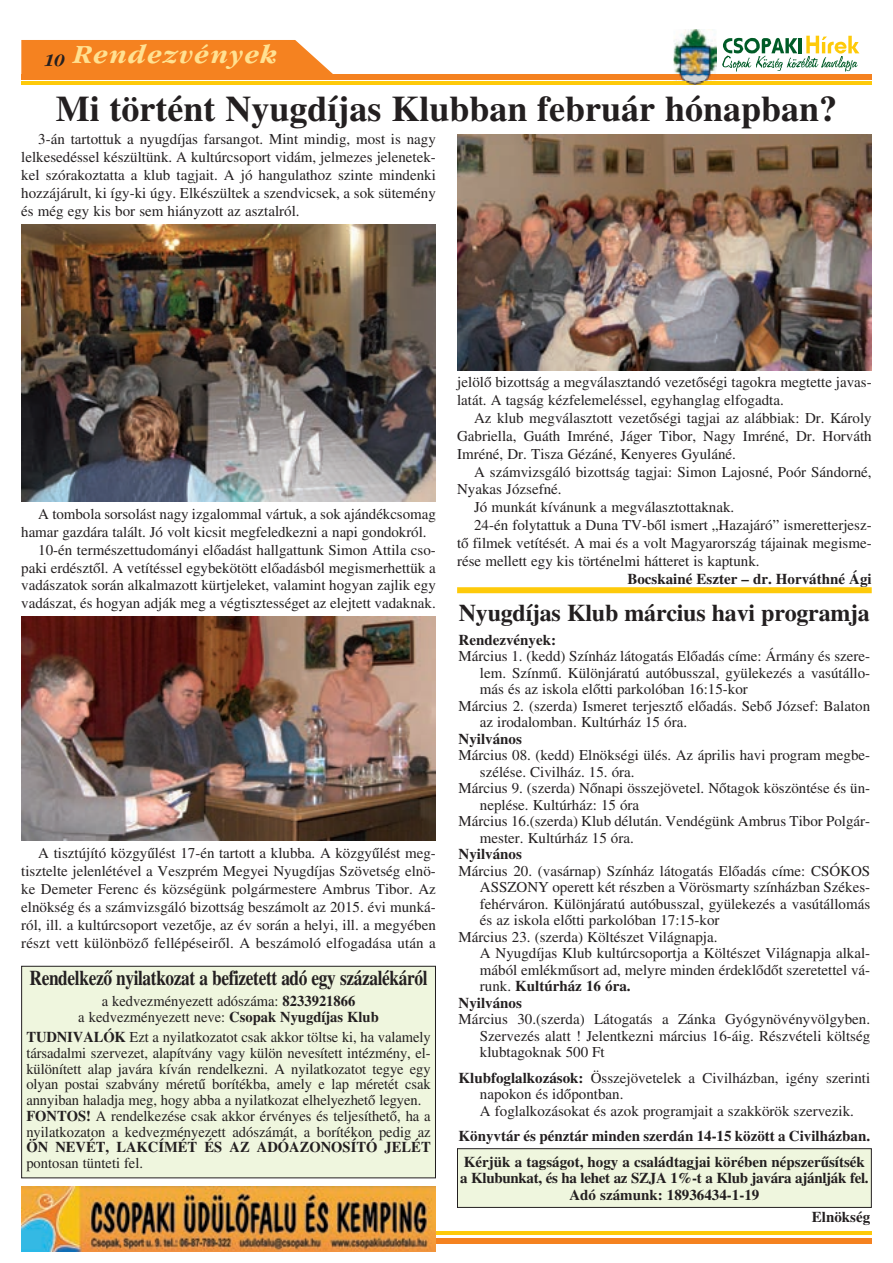
<style>
.page{position:relative;width:893px;height:1263px;background:#fff}
.page>*{position:absolute;margin:0;border:0;box-sizing:border-box;transform-origin:0 0}
.t1{font:36px "Hu Times Bold";color:#231f20}
.t2{font:italic 27px "Garamond HU Bold";letter-spacing:.05em;color:#ffe192}
.t3{font:24px "Hu Times Bold";letter-spacing:-.01em;color:#231f20}
.t4{font:21px "Hu Times Bold";letter-spacing:-.02em;color:#231f20;scale:.82 1}
.t5{font:15px/17.9px "Hu Times Roman";color:#231f20;text-align:justify}
.t6{font:15px/16.5px "Hu Times Bold";color:#231f20}
.t7{font:15px/16.5px "Hu Times Bold";letter-spacing:-.02em;color:#231f20;text-align:center}
.s1{font-family:"Hu Times Bold"}
.s2{font-family:"Hu Times Roman"}
</style>
<div class="page">
<hr style="left:21px;top:82px;width:851px;height:3px;background:#feca0a">
<div style="left:21px;top:74px;width:851px;height:5px;background:#f58220"></div>
<div style="left:21px;top:40px;width:312px;height:34px;background:#f58220"></div>
<svg style="left:722px;top:36px;width:137px;height:36px"></svg>
<img style="left:674px;top:29px;width:43px;height:53px">
<img style="left:686px;top:82px;width:18px;height:3px">
<img style="left:674px;top:74px;width:43px;height:5px">
<div style="left:273px;top:1238px;width:599px;height:5px;background:#f58220"></div>
<hr style="left:273px;top:1231px;width:599px;height:3px;background:#feca0a">
<img style="left:21px;top:1186px;width:415px;height:65px">
<img style="left:21px;top:224px;width:415px;height:278px">
<img style="left:21px;top:616px;width:415px;height:224px">
<img style="left:457px;top:135px;width:415px;height:236px">
<div style="left:457px;top:587px;width:415px;height:6px;background:#feca0a"></div>
<div style="left:457px;top:1149px;width:414px;height:58px;background:#eff6de"></div>
<div style="left:457px;top:1148px;width:415px;height:60px;border:1px solid #231f20"></div>
<div style="left:22px;top:966px;width:413px;height:212px;background:#eff6de"></div>
<div style="left:21px;top:966px;width:415px;height:212px;border:1px solid #231f20"></div>
<h2 class="t2" style="left:44px;top:43px;width:235px"><sub>10</sub> Rendezvények</h2>
<h1 class="t1" style="left:56px;top:96px;width:783px">Mi történt Nyugdíjas Klubban február hónapban?</h1>
<p class="t5" style="left:21px;top:132px;width:416px;text-indent:17px">3-án tartottuk a nyugdíjas farsangot. Mint mindig, most is nagy lelkesedéssel készültünk. A kultúrcsoport vidám, jelmezes jelenetek&shy;kel szórakoztatta a klub tagjait. A jó hangulathoz szinte mindenki hozzájárult, ki így-ki úgy. Elkészültek a szendvicsek, a sok sütemény és még egy kis bor sem hiányzott az asztalról.</p>
<p class="t5" style="left:38px;top:506px;width:399px">A tombola sorsolást nagy izgalommal vártuk, a sok ajándékcsomag</p>
<p class="t5" style="left:21px;top:524px;width:407px">hamar gazdára talált. Jó volt kicsit megfeledkezni a napi gondokról.</p>
<p class="t5" style="left:38px;top:542px;width:399px">10-én természettudományi elõadást hallgattunk Simon Attila cso-</p>
<p class="t5" style="left:21px;top:560px;width:416px">paki erdésztõl. A vetítéssel egybekötött elõadásból megismerhettük a</p>
<p class="t5" style="left:21px;top:578px;width:416px">vadászatok során alkalmazott kürtjeleket, valamint hogyan zajlik egy</p>
<p class="t5" style="left:21px;top:596px;width:416px">vadászat, és hogyan adják meg a végtisztességet az elejtett vadaknak.</p>
<p class="t5" style="left:21px;top:846px;width:416px;text-indent:17px">A tisztújító közgyûlést 17-én tartott a klubba. A közgyûlést meg&shy;tisztelte jelenlétével a Veszprém Megyei Nyugdíjas Szövetség elnö&shy;ke Demeter Ferenc és községünk polgármestere Ambrus Tibor. Az elnökség és a számvizsgáló bizottság beszámolt az 2015. évi munká&shy;ról, ill. a kultúrcsoport vezetõje, az év során a helyi, ill. a megyében részt vett különbözõ fellépéseirõl. A beszámoló elfogadása után a</p>
<h3 class="t4" style="left:30px;top:971px;width:487px">Rendelkezõ nyilatkozat a befizetett adó egy százalékáról</h3>
<p class="t5" style="left:78px;top:994px;width:302px;line-height:15.9px;text-align:center">a kedvezményezett adószáma: <span class="s1">8233921866<br></span>a kedvezményezett neve: <span class="s1">Csopak Nyugdíjas Klub</span></p>
<p class="t5" style="left:26px;top:1030px;width:406px;line-height:15.8px;text-align:left"><span class="s1">TUDNIVALÓK</span> Ezt a nyilatkozatot csak akkor töltse ki, ha valamely társadalmi szervezet, alapítvány vagy külön nevesített intézmény, el&shy;különített alap javára kíván rendelkezni. A nyilatkozatot tegye egy olyan postai szabvány méretû borítékba, amely e lap méretét csak annyiban haladja meg, hogy abba a nyilatkozat elhelyezhetõ legyen.<br><span class="s1">FONTOS!</span> A rendelkezése csak akkor érvényes és teljesíthetõ, ha a nyilatkozaton a kedvezményezett adószámát, a borítékon pedig az</p>
<p class="t6" style="left:26px;top:1140px;width:406px">ÖN NEVÉT, LAKCÍMÉT ÉS AZ ADÓAZONOSÍTÓ JELÉT</p>
<p class="t5" style="left:26px;top:1155px;width:118px">pontosan tünteti fel.</p>
<p class="t5" style="left:457px;top:375px;width:416px">jelölõ bizottság a megválasztandó vezetõségi tagokra megtette javas&shy;latát. A tagság kézfelemeléssel, egyhanglag elfogadta.</p>
<p class="t5" style="left:457px;top:410px;width:416px;text-indent:17px">Az klub megválasztott vezetõségi tagjai az alábbiak: Dr. Károly Gabriella, Guáth Imréné, Jáger Tibor, Nagy Imréné, Dr. Horváth Imréné, Dr. Tisza Gézáné, Kenyeres Gyuláné.</p>
<p class="t5" style="left:474px;top:464px;width:399px">A számvizsgáló bizottság tagjai: Simon Lajosné, Poór Sándorné,</p>
<p class="t5" style="left:457px;top:482px;width:106px">Nyakas Józsefné.</p>
<p class="t5" style="left:474px;top:500px;width:262px">Jó munkát kívánunk a megválasztottaknak.</p>
<p class="t5" style="left:474px;top:518px;width:399px">24-én folytattuk a Duna TV-bõl ismert „Hazajáró” ismeretterjesz-</p>
<p class="t5" style="left:457px;top:535px;width:416px">tõ filmek vetítését. A mai és a volt Magyarország tájainak megisme-</p>
<p class="t5" style="left:457px;top:553px;width:304px">rése mellett egy kis történelmi hátteret is kaptunk.</p>
<p class="t6" style="left:627px;top:572px;width:246px">Bocskainé Eszter – dr. Horváthné Ági</p>
<h3 class="t3" style="left:459px;top:604px;width:413px">Nyugdíjas Klub március havi programja</h3>
<p class="t6" style="left:459px;top:633px;width:99px">Rendezvények:</p>
<p class="t5" style="left:459px;top:649px;width:413px">Március 1. (kedd) Színház látogatás Elõadás címe: Ármány és szere-</p>
<p class="t5" style="left:480px;top:665px;width:392px">lem. Színmû. Különjáratú autóbusszal, gyülekezés a vasútállo-</p>
<p class="t5" style="left:480px;top:682px;width:269px">más és az iskola elõtti parkolóban 16:15-kor</p>
<p class="t5" style="left:459px;top:698px;width:413px">Március 2. (szerda) Ismeret terjesztõ elõadás. Sebõ József: Balaton</p>
<p class="t5" style="left:480px;top:715px;width:209px">az irodalomban. Kultúrház 15 óra.</p>
<p class="t6" style="left:459px;top:732px;width:65px">Nyilvános</p>
<p class="t5" style="left:459px;top:748px;width:413px">Március 08. (kedd) Elnökségi ülés. Az április havi program megbe-</p>
<p class="t5" style="left:480px;top:764px;width:156px">szélése. Civilház. 15. óra.</p>
<p class="t5" style="left:459px;top:781px;width:413px">Március 9. (szerda) Nõnapi összejövetel. Nõtagok köszöntése és ün-</p>
<p class="t5" style="left:480px;top:797px;width:161px">neplése. Kultúrház: 15 óra</p>
<p class="t5" style="left:459px;top:814px;width:413px">Március 16.(szerda) Klub délután. Vendégünk Ambrus Tibor Polgár-</p>
<p class="t5" style="left:480px;top:830px;width:155px">mester. Kultúrház 15 óra.</p>
<p class="t6" style="left:459px;top:847px;width:65px">Nyilvános</p>
<p class="t5" style="left:459px;top:863px;width:413px">Március 20. (vasárnap) Színház látogatás Elõadás címe: CSÓKOS</p>
<p class="t5" style="left:480px;top:880px;width:392px">ASSZONY operett két részben a Vörösmarty színházban Székes-</p>
<p class="t5" style="left:480px;top:896px;width:392px">fehérváron. Különjáratú autóbusszal, gyülekezés a vasútállomás</p>
<p class="t5" style="left:480px;top:913px;width:241px">és az iskola elõtti parkolóban 17:15-kor</p>
<p class="t5" style="left:459px;top:929px;width:260px">Március 23. (szerda) Költészet Világnapja.</p>
<p class="t5" style="left:480px;top:946px;width:392px">A Nyugdíjas Klub kultúrcsoportja a Költészet Világnapja alkal-</p>
<p class="t5" style="left:480px;top:962px;width:392px">mából emlékmûsort ad, melyre minden érdeklõdõt szeretettel vá-</p>
<p class="t6" style="left:459px;top:979px;width:173px;text-indent:21px"><span class="s2">runk.</span> Kultúrház 16 óra.<br>Nyilvános</p>
<p class="t5" style="left:480px;top:1012px;width:392px;line-height:16.5px;text-indent:-21px">Március 30.(szerda) Látogatás a Zánka Gyógynövényvölgyben.<br>Szervezés alatt ! Jelentkezni március 16-áig. Részvételi költség klubtagoknak 500 Ft</p>
<p class="t5" style="left:480px;top:1071px;width:392px;line-height:16.5px;text-align:left;text-indent:-21px"><span class="s1">Klubfoglalkozások:</span> Összejövetelek a Civilházban, igény szerinti napokon és idõpontban.<br>A foglalkozásokat és azok programjait a szakkörök szervezik.</p>
<p class="t6" style="left:459px;top:1125px;width:413px;line-height:25.5px;text-align:center">Könyvtár és pénztár minden szerdán 14-15 között a Civilházban.<br>Kérjük a tagságot, hogy a családtagjai körében népszerûsítsék</p>
<p class="t7" style="left:460px;top:1171px;width:410px">a Klubunkat, és ha lehet az SZJA 1%-t a Klub javára ajánlják fel.<br>Adó számunk: 18936434-1-19</p>
<p class="t6" style="left:812px;top:1210px;width:60px">Elnökség</p>
</div>
